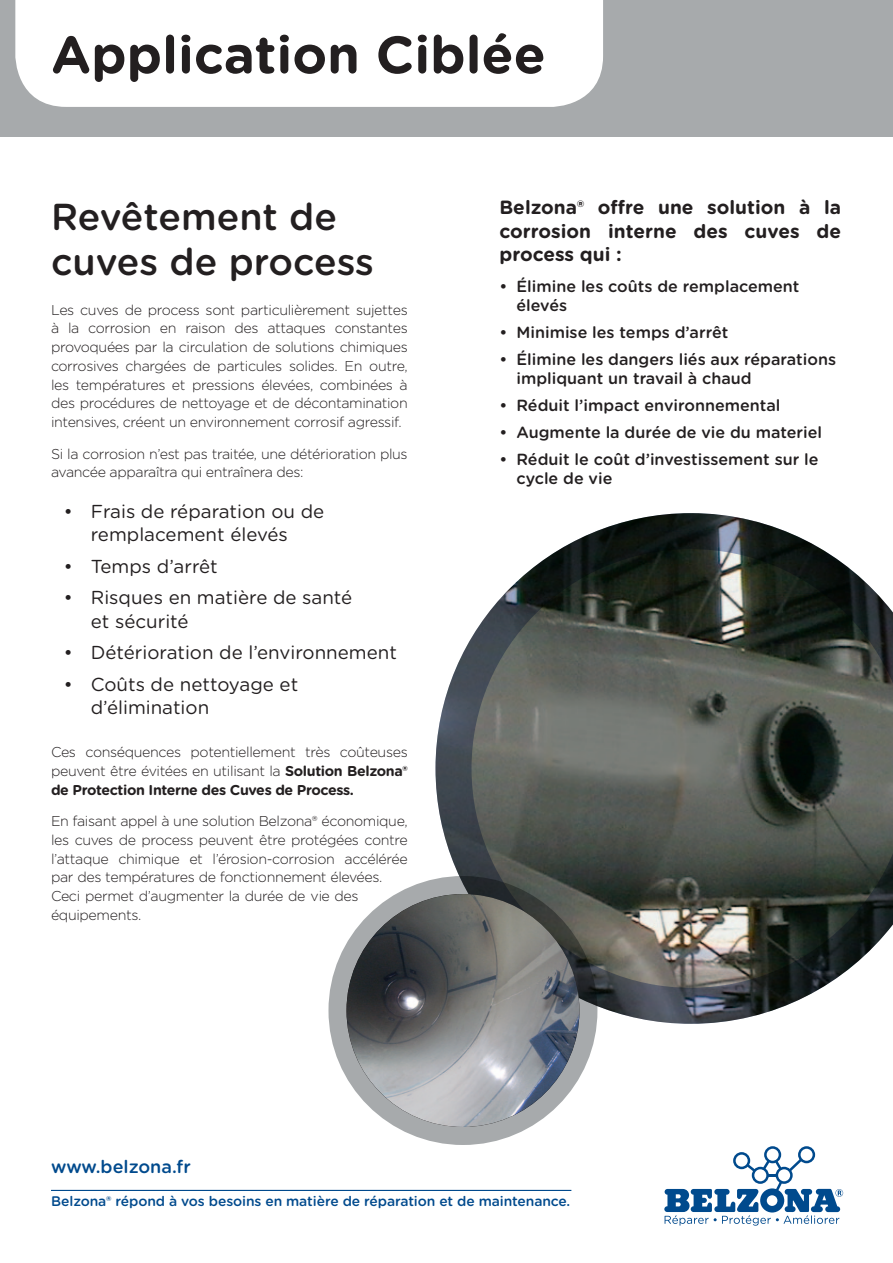
<style>
.page{position:relative;width:893px;height:1263px;background:#fff}
.page>*{position:absolute;margin:0;border:0;box-sizing:border-box;transform-origin:0 0}
.t1{font:700 52.5px "Gotham Rounded";color:#231f20}
.PD-HEADER{font:500 37.5px/45px "Gotham Rounded";color:#231f20}
.PD-BOLD_BULLETS_HEAD{font:700 19.2px/23.2px "Gotham Rounded";color:#231f20;text-align:justify}
.PD-INTRO_BULLETS{font:18.75px/23.2px "Gotham Rounded";color:#231f20}
.t2{font:500 18px "Gotham Rounded";color:#004a8d}
.PD-BOLD_BULLETS{font:500 16.2px/18.6px "Gotham Rounded";color:#231f20}
.PD-INTRO_TEXT{font:300 14.25px/18.8px "Gotham Rounded";letter-spacing:-.025em;color:#231f20;text-align:justify}
.t3{font:500 13.8px "Gotham Rounded";letter-spacing:-.01em;color:#004a8d}
.s1{font-weight:700}
</style>
<div class="page">
<div style="left:0;top:0;width:893px;height:136px;background:#a7aaac"></div>
<svg style="left:435px;top:513px;width:458px;height:511px;background:#606460"></svg>
<img style="left:346px;top:894px;width:233px;height:233px;border-radius:116px">
<div style="left:328px;top:876px;width:269px;height:269px;border:18px solid #a7aaac;border-radius:50%"></div>
<div style="left:15px;top:0;width:588px;height:107px;background:#fff"></div>
<svg style="left:664px;top:1146px;width:179px;height:80px"></svg>
<hr style="left:51px;top:1190px;width:520px;height:1px;background:#004a8d">
<p class="t1" style="left:51px;top:16px;width:496px">Application Ciblée</p>
<p class="PD-HEADER" style="left:51px;top:192px;width:324px">Revêtement de cuves de process</p>
<p class="PD-INTRO_TEXT" style="left:51px;top:299px;width:358px">Les cuves de process sont particulièrement sujettes à la corrosion en raison des attaques constantes provoquées par la circulation de solutions chimiques corrosives chargées de particules solides. En outre, les températures et pressions élevées, combinées à des procédures de nettoyage et de décontamination intensives, créent un environnement corrosif agressif.</p>
<p class="PD-INTRO_TEXT" style="left:51px;top:443px;width:358px">Si la corrosion n’est pas traitée, une détérioration plus avancée apparaîtra qui entraînera des:</p>
<p class="PD-INTRO_BULLETS" style="left:64px;top:498px;width:262px;text-align:center">• Frais de réparation ou de remplacement élevés</p>
<p class="PD-INTRO_BULLETS" style="left:64px;top:553px;width:156px">• Temps d’arrêt</p>
<p class="PD-INTRO_BULLETS" style="left:91px;top:585px;width:263px;text-indent:-27px">• Risques en matière de santé et sécurité</p>
<p class="PD-INTRO_BULLETS" style="left:64px;top:640px;width:335px">• Détérioration de l’environnement</p>
<p class="PD-INTRO_BULLETS" style="left:91px;top:672px;width:209px;text-indent:-27px">• Coûts de nettoyage et d’élimination</p>
<p class="PD-INTRO_TEXT" style="left:51px;top:742px;width:358px">Ces conséquences potentiellement très coûteuses peuvent être évitées en utilisant la <span class="s1">Solution Belzona® de Protection Interne des Cuves de Process.</span></p>
<p class="PD-INTRO_TEXT" style="left:51px;top:811px;width:358px;text-align:left">En faisant appel à une solution Belzona® économique, les cuves de process peuvent être protégées contre l’attaque chimique et l’érosion-corrosion accélérée par des températures de fonctionnement élevées.<br>Ceci permet d’augmenter la durée de vie des équipements.</p>
<p class="PD-BOLD_BULLETS_HEAD" style="left:499px;top:195px;width:343px">Belzona® offre une solution à la corrosion interne des cuves de process qui :</p>
<p class="PD-BOLD_BULLETS" style="left:516px;top:276px;width:285px;text-indent:-17px">• Élimine les coûts de remplacement élevés</p>
<p class="PD-BOLD_BULLETS" style="left:499px;top:322px;width:230px">• Minimise les temps d’arrêt</p>
<p class="PD-BOLD_BULLETS" style="left:516px;top:349px;width:321px;text-indent:-17px">• Élimine les dangers liés aux réparations impliquant un travail à chaud</p>
<p class="PD-BOLD_BULLETS" style="left:499px;top:395px;width:283px">• Réduit l’impact environnemental</p>
<p class="PD-BOLD_BULLETS" style="left:499px;top:422px;width:324px">• Augmente la durée de vie du materiel</p>
<p class="PD-BOLD_BULLETS" style="left:516px;top:449px;width:304px;text-indent:-17px">• Réduit le coût d’investissement sur le cycle de vie</p>
<p class="t2" style="left:51px;top:1153px;width:141px">www.belzona.fr</p>
<p class="t3" style="left:51px;top:1191px;width:521px">Belzona® répond à vos besoins en matière de réparation et de maintenance.</p>
</div>
